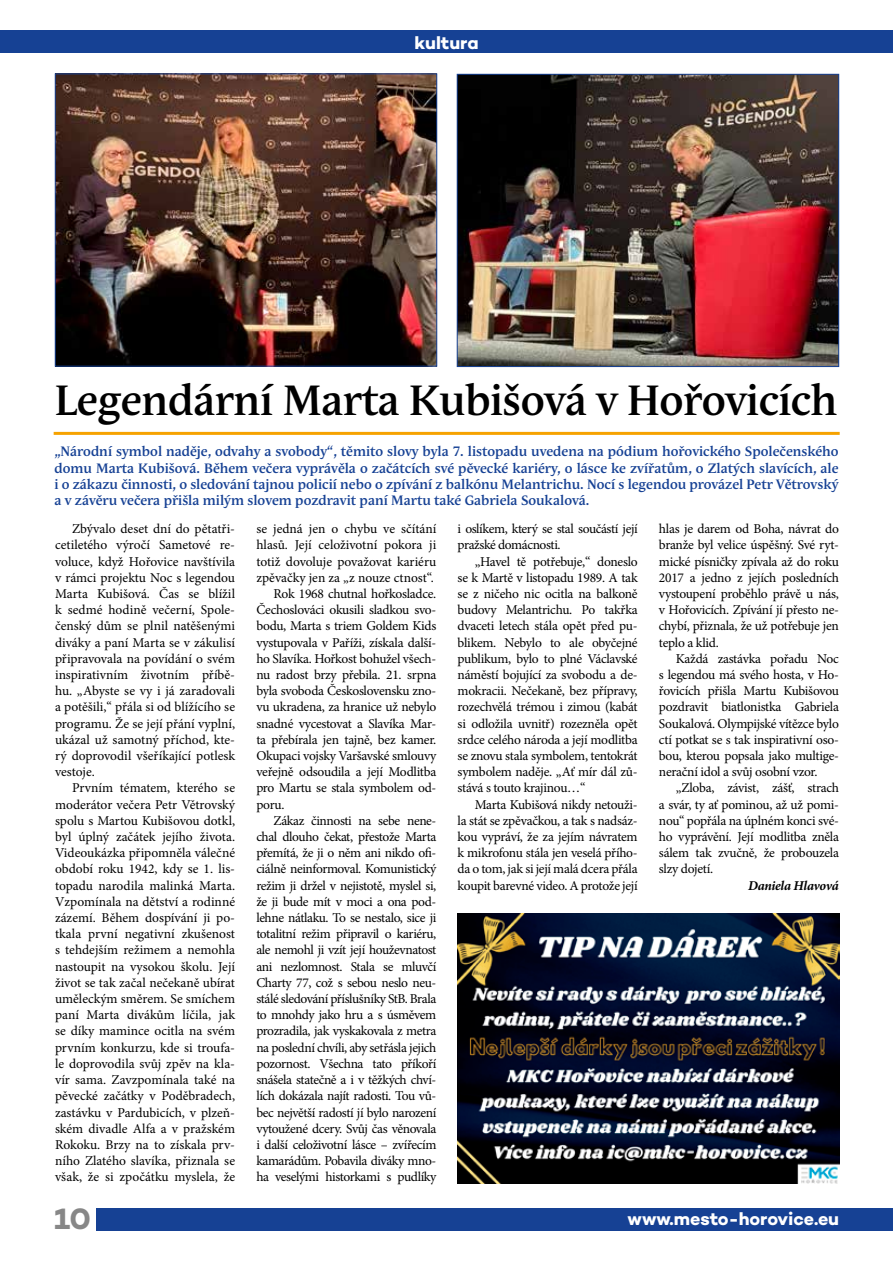
<style>
.page{position:relative;width:893px;height:1263px;background:#fff}
.page>*{position:absolute;margin:0;border:0;box-sizing:border-box;transform-origin:0 0}
.t1{font:700 42px "Andulka Book Pro";letter-spacing:-.01em;color:#000}
.t2{font:700 30px "Campton";color:#878787}
.t3{font:700 18px "Campton";color:#fff}
.t4{font:13.5px/16.2px "Minion Pro";letter-spacing:-.025em;color:#000;text-align:justify}
.t5{font:700 13.5px/16.2px "Andulka Book Pro";color:#164194;text-align:justify}
.t6{font:13.5px "Minion Pro";color:#000}
.t7{font:italic 700 13.5px "Minion Pro";letter-spacing:-.015em;color:#000}
</style>
<div class="page">
<div style="left:97px;top:1208px;width:796px;height:22px;background:#164194"></div>
<div style="left:0;top:31px;width:893px;height:22px;background:#164194"></div>
<hr style="left:54px;top:432px;width:786px;height:3px;background:#f6a200">
<img style="left:57px;top:76px;width:378px;height:288px">
<div style="left:55px;top:74px;width:382px;height:292px;border:1px solid #164194"></div>
<img style="left:459px;top:76px;width:378px;height:289px">
<div style="left:457px;top:74px;width:382px;height:293px;border:1px solid #164194"></div>
<img style="left:458px;top:913px;width:382px;height:270px">
<h3 class="t3" style="left:414px;top:31px;width:66px">kultura</h3>
<h1 class="t1" style="left:55px;top:375px;width:784px">Legendární Marta Kubišová v Hořovicích</h1>
<p class="t5" style="left:54px;top:444px;width:786px">„Národní symbol naděje, odvahy a svobody“, těmito slovy byla 7. listopadu uvedena na pódium hořovického Společenského domu Marta Kubišová. Během večera vyprávěla o začátcích své pěvecké kariéry, o lásce ke zvířatům, o Zlatých slavících, ale i o zákazu činnosti, o sledování tajnou policií nebo o zpívání z balkónu Melantrichu. Nocí s legendou provázel Petr Větrovský a v závěru večera přišla milým slovem pozdravit paní Martu také Gabriela Soukalová.</p>
<p class="t4" style="left:55px;top:521px;width:182px;text-indent:17px">Zbývalo deset dní do pětatři&shy;cetiletého výročí Sametové re&shy;voluce, když Hořovice navštívila v rámci projektu Noc s legendou Marta Kubišová. Čas se blížil k sedmé hodině večerní, Spole&shy;čenský dům se plnil natěšenými diváky a paní Marta se v zákulisí připravovala na povídání o svém inspirativním životním příbě&shy;hu. „Abyste se vy i já zaradovali a potěšili,“ přála si od blížícího se programu. Že se její přání vyplní, ukázal už samotný příchod, kte&shy;rý doprovodil všeříkající potlesk vestoje.</p>
<p class="t4" style="left:55px;top:780px;width:182px;text-indent:17px">Prvním tématem, kterého se moderátor večera Petr Větrovský spolu s Martou Kubišovou dotkl, byl úplný začátek jejího života.<br>Videoukázka připomněla válečné období roku 1942, kdy se 1. lis&shy;topadu narodila malinká Marta.<br>Vzpomínala na dětství a rodinné zázemí. Během dospívání ji po&shy;tkala první negativní zkušenost s tehdejším režimem a nemohla nastoupit na vysokou školu. Její život se tak začal nečekaně ubírat uměleckým směrem. Se smíchem paní Marta divákům líčila, jak se díky mamince ocitla na svém prvním konkurzu, kde si troufa&shy;le doprovodila svůj zpěv na kla&shy;vír sama. Zavzpomínala také na pěvecké začátky v Poděbradech, zastávku v Pardubicích, v plzeň&shy;ském divadle Alfa a v pražském Rokoku. Brzy na to získala prv&shy;ního Zlatého slavíka, přiznala se však, že si zpočátku myslela, že</p>
<p class="t6" style="left:256px;top:520px;width:182px">se jedná jen o chybu ve sčítání</p>
<p class="t6" style="left:256px;top:536px;width:182px">hlasů. Její celoživotní pokora ji</p>
<p class="t6" style="left:256px;top:552px;width:182px">totiž dovoluje považovat kariéru</p>
<p class="t6" style="left:256px;top:568px;width:179px">zpěvačky jen za „z nouze ctnost“.</p>
<p class="t4" style="left:273px;top:586px;width:164px">Rok 1968 chutnal hořkosladce.</p>
<p class="t4" style="left:256px;top:602px;width:182px">Čechoslováci okusili sladkou svo-</p>
<p class="t4" style="left:256px;top:618px;width:181px">bodu, Marta s triem Goldem Kids</p>
<p class="t4" style="left:256px;top:634px;width:182px">vystupovala v Paříži, získala další-</p>
<p class="t4" style="left:256px;top:650px;width:182px">ho Slavíka. Hořkost bohužel všech-</p>
<p class="t4" style="left:256px;top:667px;width:182px">nu radost brzy přebila. 21. srpna</p>
<p class="t4" style="left:256px;top:683px;width:182px">byla svoboda Československu zno-</p>
<p class="t4" style="left:256px;top:699px;width:181px">vu ukradena, za hranice už nebylo</p>
<p class="t4" style="left:256px;top:715px;width:182px">snadné vycestovat a Slavíka Mar-</p>
<p class="t4" style="left:256px;top:731px;width:182px">ta přebírala jen tajně, bez kamer.</p>
<p class="t4" style="left:256px;top:748px;width:182px">Okupaci vojsky Varšavské smlouvy</p>
<p class="t4" style="left:256px;top:764px;width:182px">veřejně odsoudila a její Modlitba</p>
<p class="t4" style="left:256px;top:780px;width:182px">pro Martu se stala symbolem od-</p>
<p class="t4" style="left:256px;top:796px;width:30px">poru.</p>
<p class="t4" style="left:273px;top:812px;width:165px">Zákaz činnosti na sebe nene-</p>
<p class="t4" style="left:256px;top:829px;width:182px">chal dlouho čekat, přestože Marta</p>
<p class="t4" style="left:256px;top:845px;width:182px">přemítá, že ji o něm ani nikdo ofi-</p>
<p class="t4" style="left:256px;top:861px;width:182px">ciálně neinformoval. Komunistický</p>
<p class="t4" style="left:256px;top:877px;width:182px">režim ji držel v nejistotě, myslel si,</p>
<p class="t4" style="left:256px;top:893px;width:182px">že ji bude mít v moci a ona pod-</p>
<p class="t4" style="left:256px;top:910px;width:182px">lehne nátlaku. To se nestalo, sice ji</p>
<p class="t4" style="left:256px;top:926px;width:182px">totalitní režim připravil o kariéru,</p>
<p class="t4" style="left:256px;top:942px;width:182px">ale nemohl ji vzít její houževnatost</p>
<p class="t4" style="left:256px;top:958px;width:182px">ani nezlomnost. Stala se mluvčí</p>
<p class="t4" style="left:256px;top:974px;width:182px">Charty 77, což s sebou neslo neu-</p>
<p class="t4" style="left:256px;top:991px;width:182px">stálé sledování příslušníky StB. Brala</p>
<p class="t4" style="left:256px;top:1007px;width:182px">to mnohdy jako hru a s úsměvem</p>
<p class="t4" style="left:256px;top:1023px;width:182px">prozradila, jak vyskakovala z metra</p>
<p class="t4" style="left:256px;top:1039px;width:181px">na poslední chvíli, aby setřásla jejich</p>
<p class="t4" style="left:256px;top:1055px;width:182px">pozornost. Všechna tato příkoří</p>
<p class="t4" style="left:256px;top:1072px;width:182px">snášela statečně a i v těžkých chví-</p>
<p class="t4" style="left:256px;top:1088px;width:182px">lích dokázala najít radosti. Tou vů-</p>
<p class="t4" style="left:256px;top:1104px;width:181px">bec největší radostí jí bylo narození</p>
<p class="t4" style="left:256px;top:1120px;width:182px">vytoužené dcery. Svůj čas věnovala</p>
<p class="t4" style="left:256px;top:1136px;width:182px">i další celoživotní lásce – zvířecím</p>
<p class="t4" style="left:256px;top:1153px;width:182px">kamarádům. Pobavila diváky mno-</p>
<p class="t4" style="left:256px;top:1169px;width:182px">ha veselými historkami s pudlíky</p>
<p class="t4" style="left:458px;top:521px;width:182px">i oslíkem, který se stal součástí její pražské domácnosti.</p>
<p class="t4" style="left:458px;top:553px;width:182px;text-indent:17px">„Havel tě potřebuje,“ doneslo se k Martě v listopadu 1989. A tak se z ničeho nic ocitla na balkoně budovy Melantrichu. Po takřka dvaceti letech stála opět před pu&shy;blikem. Nebylo to ale obyčejné publikum, bylo to plné Václavské náměstí bojující za svobodu a de&shy;mokracii. Nečekaně, bez přípravy, rozechvělá trémou i zimou (kabát si odložila uvnitř) rozezněla opět srdce celého národa a její modlitba se znovu stala symbolem, tentokrát symbolem naděje. „Ať mír dál zů&shy;stává s touto krajinou…“</p>
<p class="t4" style="left:458px;top:796px;width:182px;text-indent:17px">Marta Kubišová nikdy netouži&shy;la stát se zpěvačkou, a tak s nadsáz&shy;kou vypráví, že za jejím návratem k mikrofonu stála jen veselá přího&shy;da o tom, jak si její malá dcera přála koupit barevné video. A protože její</p>
<p class="t4" style="left:659px;top:521px;width:182px">hlas je darem od Boha, návrat do branže byl velice úspěšný. Své ryt&shy;mické písničky zpívala až do roku 2017 a jedno z jejích posledních vystoupení proběhlo právě u nás, v Hořovicích. Zpívání jí přesto ne&shy;chybí, přiznala, že už potřebuje jen teplo a klid.</p>
<p class="t4" style="left:659px;top:650px;width:182px;text-indent:17px">Každá zastávka pořadu Noc s legendou má svého hosta, v Ho&shy;řovicích přišla Martu Kubišovou pozdravit biatlonistka Gabriela Soukalová. Olympijské vítězce bylo ctí potkat se s tak inspirativní oso&shy;bou, kterou popsala jako multige&shy;nerační idol a svůj osobní vzor.</p>
<p class="t4" style="left:659px;top:780px;width:182px;text-indent:17px">„Zloba, závist, zášť, strach a svár, ty ať pominou, až už pomi&shy;nou“ popřála na úplném konci své&shy;ho vyprávění. Její modlitba zněla sálem tak zvučně, že probouzela slzy dojetí.</p>
<p class="t7" style="left:748px;top:876px;width:92px">Daniela Hlavová</p>
<h2 class="t2" style="left:54px;top:1200px;width:38px">10</h2>
<h3 class="t3" style="left:628px;top:1208px;width:213px">www.mesto-horovice.eu</h3>
</div>
